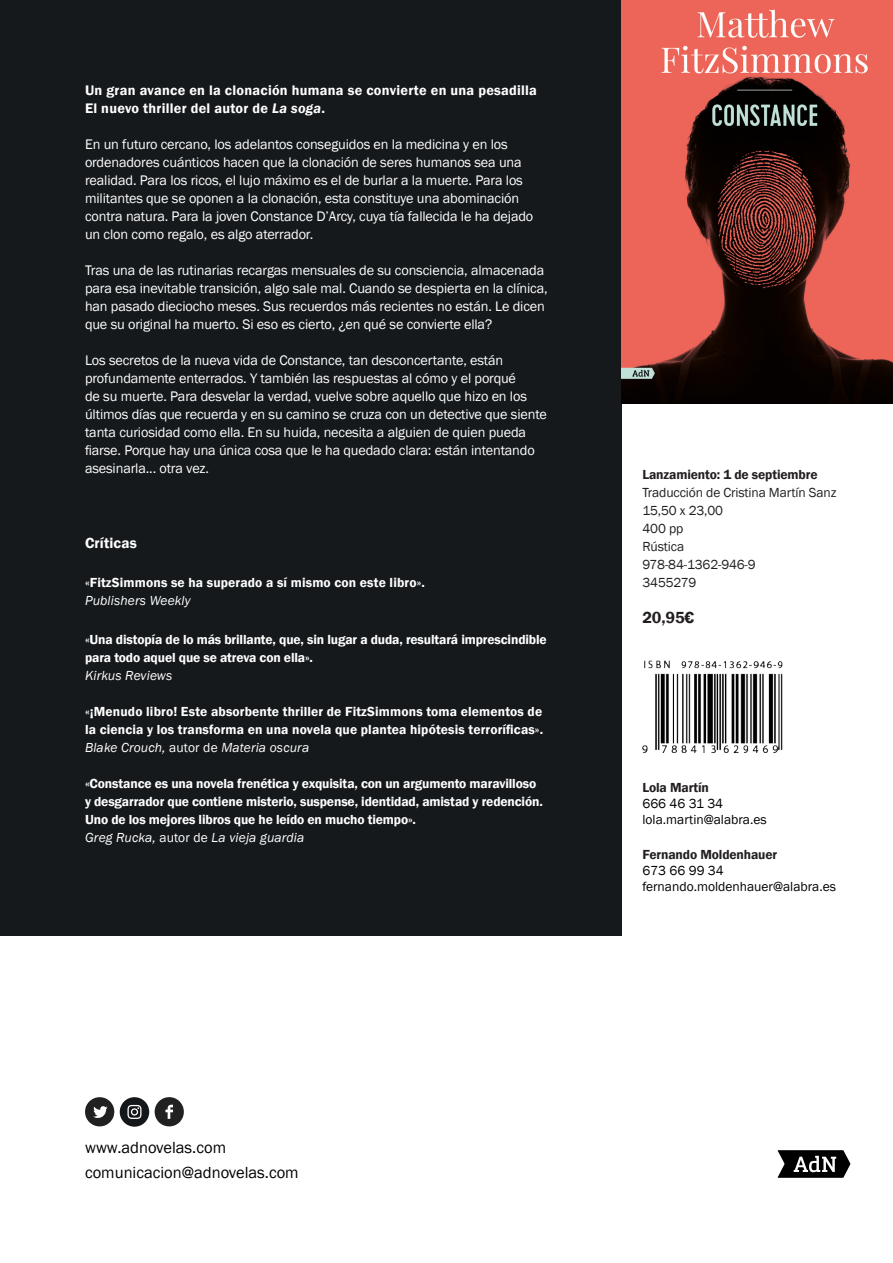
<style>
.page{position:relative;width:893px;height:1263px;background:#fff}
.page>*{position:absolute;margin:0;border:0;box-sizing:border-box;transform-origin:0 0}
.t1{font:16.5px "Franklin Gothic";color:#000001}
.t2{font:600 16.5px "Franklin Gothic";color:#231f20}
.t3{font:600 15px "Franklin Gothic";letter-spacing:.01em;color:#fff}
.t4{font:14.25px/18px "Franklin Gothic";letter-spacing:-.01em;color:#fff}
.t5{font:600 14.25px "Franklin Gothic";letter-spacing:.02em;color:#fff}
.t6{font:600 13.5px/18px "Franklin Gothic";letter-spacing:-.01em;color:#fff}
.t7{font:600 13.5px/18px "Franklin Gothic";letter-spacing:.01em;color:#fff}
.t8{font:italic 13.5px "Franklin Gothic";letter-spacing:.01em;color:#fff}
.t9{font:13.5px "Franklin Gothic";letter-spacing:-.01em;color:#231f20}
.t10{font:13.5px "Franklin Gothic";color:#000001}
.t11{font:600 13.5px "Franklin Gothic";letter-spacing:-.01em;color:#231f20}
.s1{font-style:italic}
.s2{font-style:normal}
</style>
<div class="page">
<div style="left:0;top:0;width:622px;height:935px;background:#15191c"></div>
<img style="left:622px;top:0;width:271px;height:404px">
<svg style="left:778px;top:1150px;width:72px;height:28px"></svg>
<img style="left:642px;top:660px;width:141px;height:93px">
<svg style="left:85px;top:1097px;width:99px;height:29px"></svg>
<p class="t5" style="left:85px;top:81px;width:453px">Un gran avance en la clonación humana se convierte en una pesadilla</p>
<p class="t5" style="left:85px;top:99px;width:242px">El nuevo thriller del autor de <span class="s1">La soga</span>.</p>
<p class="t4" style="left:85px;top:136px;width:450px">En un futuro cercano, los adelantos conseguidos en la medicina y en los ordenadores cuánticos hacen que la clonación de seres humanos sea una realidad. Para los ricos, el lujo máximo es el de burlar a la muerte. Para los militantes que se oponen a la clonación, esta constituye una abominación contra natura. Para la joven Constance D’Arcy, cuya tía fallecida le ha dejado un clon como regalo, es algo aterrador.</p>
<p class="t4" style="left:85px;top:262px;width:464px">Tras una de las rutinarias recargas mensuales de su consciencia, almacenada para esa inevitable transición, algo sale mal. Cuando se despierta en la clínica, han pasado dieciocho meses. Sus recuerdos más recientes no están. Le dicen que su original ha muerto. Si eso es cierto, ¿en qué se convierte ella?</p>
<p class="t4" style="left:85px;top:352px;width:463px">Los secretos de la nueva vida de Constance, tan desconcertante, están profundamente enterrados. Y también las respuestas al cómo y el porqué<br>de su muerte. Para desvelar la verdad, vuelve sobre aquello que hizo en los últimos días que recuerda y en su camino se cruza con un detective que siente tanta curiosidad como ella. En su huida, necesita a alguien de quien pueda fiarse. Porque hay una única cosa que le ha quedado clara: están intentando asesinarla... otra vez.</p>
<p class="t3" style="left:85px;top:534px;width:53px">Críticas</p>
<p class="t7" style="left:85px;top:574px;width:341px">«FitzSimmons se ha superado a sí mismo con este libro».</p>
<p class="t8" style="left:85px;top:592px;width:107px">Publishers Weekly</p>
<p class="t6" style="left:85px;top:631px;width:463px">«Una distopía de lo más brillante, que, sin lugar a duda, resultará imprescindible para todo aquel que se atreva con ella».</p>
<p class="t8" style="left:85px;top:667px;width:89px">Kirkus Reviews</p>
<p class="t7" style="left:85px;top:703px;width:460px">«¡Menudo libro! Este absorbente thriller de FitzSimmons toma elementos de la ciencia y los transforma en una novela que plantea hipótesis terroríficas».</p>
<p class="t8" style="left:85px;top:739px;width:226px">Blake Crouch, <span class="s2">autor de</span> Materia oscura</p>
<p class="t6" style="left:85px;top:775px;width:459px">«Constance es una novela frenética y exquisita, con un argumento maravilloso y desgarrador que contiene misterio, suspense, identidad, amistad y redención.<br>Uno de los mejores libros que he leído en mucho tiempo».</p>
<p class="t8" style="left:85px;top:829px;width:221px">Greg Rucka, <span class="s2">autor de</span> La vieja guardia</p>
<p class="t11" style="left:642px;top:466px;width:177px">Lanzamiento: 1 de septiembre</p>
<p class="t9" style="left:642px;top:484px;width:195px">Traducción de Cristina Martín Sanz</p>
<p class="t9" style="left:642px;top:502px;width:82px">15,50 x 23,00</p>
<p class="t9" style="left:642px;top:520px;width:42px">400 pp</p>
<p class="t9" style="left:642px;top:538px;width:43px">Rústica</p>
<p class="t9" style="left:642px;top:556px;width:115px">978-84-1362-946-9</p>
<p class="t9" style="left:642px;top:574px;width:55px">3455279</p>
<p class="t2" style="left:642px;top:608px;width:53px">20,95€</p>
<p class="t11" style="left:642px;top:779px;width:68px">Lola Martín</p>
<p class="t10" style="left:642px;top:795px;width:82px">666 46 31 34</p>
<p class="t10" style="left:642px;top:811px;width:126px">lola.martin@alabra.es</p>
<p class="t11" style="left:642px;top:846px;width:136px">Fernando Moldenhauer</p>
<p class="t10" style="left:642px;top:862px;width:83px">673 66 99 34</p>
<p class="t10" style="left:642px;top:878px;width:195px">fernando.moldenhauer@alabra.es</p>
<p class="t1" style="left:85px;top:1137px;width:143px">www.adnovelas.com</p>
<p class="t1" style="left:85px;top:1162px;width:215px">comunicacion@adnovelas.com</p>
</div>
